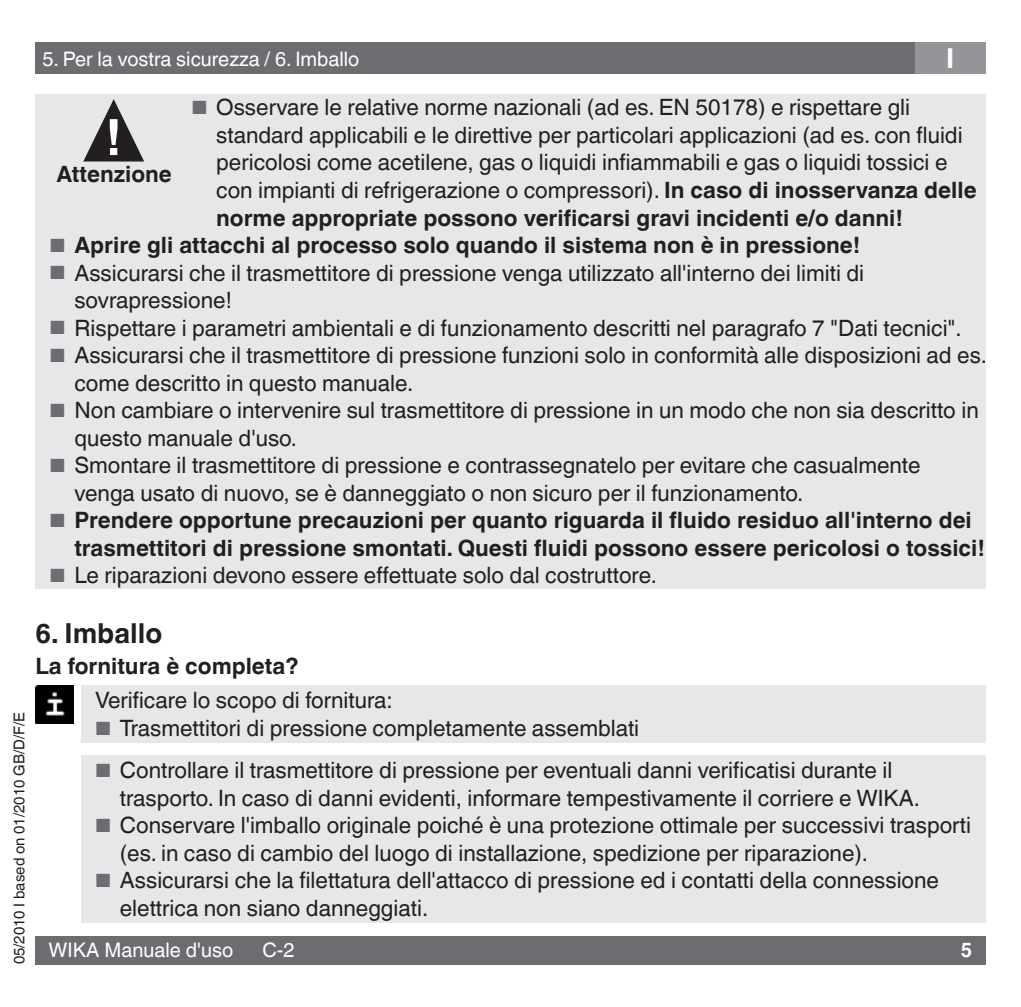
<style>
.page{position:relative;width:1021px;height:1007px;background:#fff}
.page>*{position:absolute;margin:0;border:0;box-sizing:border-box;transform-origin:0 0}
.t1{font:700 50px "Helvetica World";color:#fff}
.t2{font:700 27.5px "Helvetica World";color:#231f20}
.t3{font:700 27.5px "Helvetica World";color:#fff}
.t4{font:22.5px/27.5px "Helvetica World";color:#231f20}
.t5{font:700 22.5px/27.5px "Helvetica World";color:#231f20}
.t6{font:20px "Helvetica World";color:#fff}
.t7{font:700 20px "Helvetica World";color:#fff}
.t8{font:15px "Helvetica World";color:#231f20}
.s1{font-size:19.25px;color:#6c6d70}
.s2{font-weight:700}
.s3{font-weight:400;font-size:19.25px;color:#6c6d70}
</style>
<div class="page">
<div style="left:35px;top:42px;width:950px;height:32px;background:#6c6d70"></div>
<div style="left:35px;top:935px;width:950px;height:29px;background:#6c6d70"></div>
<div style="left:914px;top:42px;width:71px;height:32px;background:#939598"></div>
<img style="left:35px;top:685px;width:39px;height:38px">
<div style="left:35px;top:94px;width:950px;height:494px;background:#e6e7e9"></div>
<div style="left:81px;top:685px;width:904px;height:57px;background:#e6e7e9"></div>
<div style="left:81px;top:755px;width:904px;height:167px;background:#e6e7e9"></div>
<svg style="left:83px;top:99px;width:61px;height:63px"></svg>
<p class="t8" style="left:10px;top:964px;width:253px;rotate:-90deg">05/2010 I based on 01/2010 GB/D/F/E</p>
<p class="t6" style="left:42px;top:47px;width:318px">5. Per la vostra sicurezza / 6. Imballo</p>
<p class="t3" style="left:946px;top:42px;width:10px">I</p>
<p class="t4" style="left:216px;top:94px;width:762px;text-indent:-25px"><span class="s1">■</span> Osservare le relative norme nazionali (ad es. EN 50178) e rispettare gli standard applicabili e le direttive per particolari applicazioni (ad es. con fluidi pericolosi come acetilene, gas o liquidi infiammabili e gas o liquidi tossici e con impianti di refrigerazione o compressori). <span class="s2">In caso di inosservanza delle norme appropriate possono verificarsi gravi incidenti e/o danni!</span></p>
<p class="t5" style="left:50px;top:231px;width:812px"><span class="s3">■</span> Aprire gli attacchi al processo solo quando il sistema non è in pressione!</p>
<p class="t4" style="left:74px;top:259px;width:791px;text-indent:-25px"><span class="s1">■</span> Assicurarsi che il trasmettitore di pressione venga utilizzato all'interno dei limiti di sovrapressione!</p>
<p class="t4" style="left:50px;top:314px;width:913px"><span class="s1">■</span> Rispettare i parametri ambientali e di funzionamento descritti nel paragrafo 7 "Dati tecnici".</p>
<p class="t4" style="left:74px;top:341px;width:914px;text-indent:-25px"><span class="s1">■</span> Assicurarsi che il trasmettitore di pressione funzioni solo in conformità alle disposizioni ad es. come descritto in questo manuale.</p>
<p class="t4" style="left:74px;top:396px;width:905px;text-indent:-25px"><span class="s1">■</span> Non cambiare o intervenire sul trasmettitore di pressione in un modo che non sia descritto in questo manuale d'uso.</p>
<p class="t4" style="left:74px;top:451px;width:847px;text-indent:-25px"><span class="s1">■</span> Smontare il trasmettitore di pressione e contrassegnatelo per evitare che casualmente venga usato di nuovo, se è danneggiato o non sicuro per il funzionamento.</p>
<p class="t5" style="left:74px;top:506px;width:912px;text-indent:-25px"><span class="s3">■</span> Prendere opportune precauzioni per quanto riguarda il fluido residuo all'interno dei trasmettitori di pressione smontati. Questi fluidi possono essere pericolosi o tossici!</p>
<p class="t4" style="left:50px;top:561px;width:609px"><span class="s1">■</span> Le riparazioni devono essere effettuate solo dal costruttore.</p>
<p class="t2" style="left:35px;top:617px;width:128px">6. Imballo</p>
<p class="t5" style="left:35px;top:652px;width:265px">La fornitura è completa?</p>
<p class="t4" style="left:95px;top:686px;width:299px">Verificare lo scopo di fornitura:</p>
<p class="t4" style="left:95px;top:714px;width:545px"><span class="s1">■</span> Trasmettitori di pressione completamente assemblati</p>
<p class="t4" style="left:120px;top:756px;width:801px;text-indent:-25px"><span class="s1">■</span> Controllare il trasmettitore di pressione per eventuali danni verificatisi durante il trasporto. In caso di danni evidenti, informare tempestivamente il corriere e WIKA.</p>
<p class="t4" style="left:120px;top:811px;width:852px;text-indent:-25px"><span class="s1">■</span> Conservare l'imballo originale poiché è una protezione ottimale per successivi trasporti (es. in caso di cambio del luogo di installazione, spedizione per riparazione).</p>
<p class="t4" style="left:120px;top:866px;width:820px;text-indent:-25px"><span class="s1">■</span> Assicurarsi che la filettatura dell'attacco di pressione ed i contatti della connessione elettrica non siano danneggiati.</p>
<h1 class="t1" style="left:105px;top:108px;width:18px">!</h1>
<p class="t5" style="left:56px;top:160px;width:117px">Attenzione</p>
<p class="t6" style="left:49px;top:938px;width:186px">WIKA Manuale d'uso</p>
<p class="t6" style="left:262px;top:938px;width:34px">C-2</p>
<p class="t7" style="left:960px;top:938px;width:13px">5</p>
</div>
